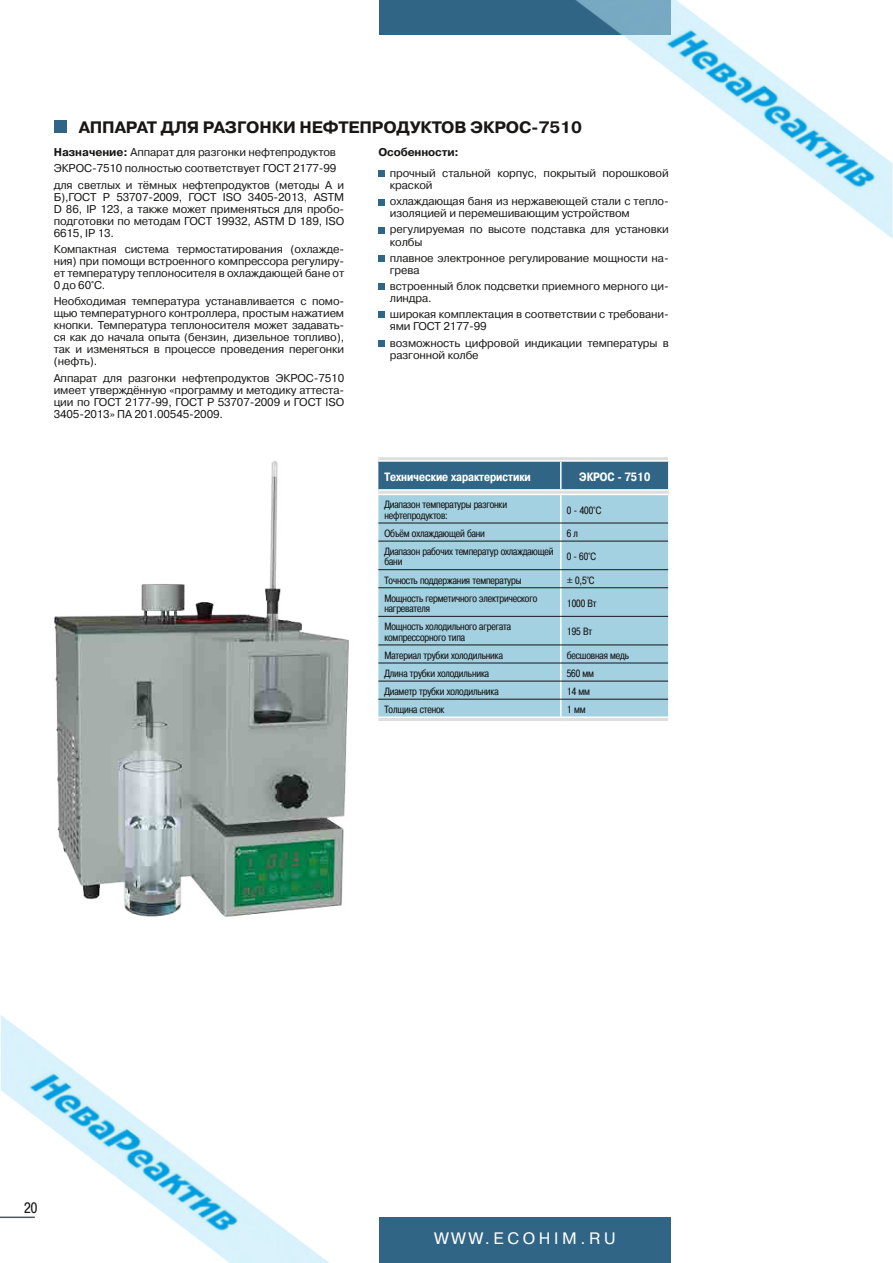
<style>
.page{position:relative;width:893px;height:1263px;background:#fff}
.page>*{position:absolute;margin:0;border:0;box-sizing:border-box;transform-origin:0 0}
.t1{font:700 16.5px "Pragmatica C";letter-spacing:-.01em;color:#181716}
.t2{font:16.5px "Pragmatica C";letter-spacing:.22em;color:#fff}
.t3{font:15px "Pragmatica Cond C";color:#181716}
.t4{font:700 12px "Pragmatica Cond C";color:#fff}
.t5{font:11.25px/12px "Pragmatica C";letter-spacing:-.01em;color:#181716}
.t6{font:700 11.25px "Pragmatica C";color:#181716}
.t7{font:10.5px/10.5px "Pragmatica Cond C";letter-spacing:-.01em;color:#181716}
.s1{font-weight:700}
</style>
<div class="page">
<img style="left:0;top:0;width:893px;height:1263px">
<h1 class="t1" style="left:79px;top:118px;width:417px">Аппарат для разгонки нефтепродуктов ЭКРО</h1>
<h1 class="t1" style="left:519px;top:118px;width:64px">С-7510</h1>
<p class="t5" style="left:54px;top:144px;width:292px;line-height:16.2px"><span class="s1">Н азначение:</span> Аппарат для разгонки нефтепродуктов<br>ЭКРОС-7510 полностью соответствует ГОСТ 2177-99 для светлых и тёмных нефтепродуктов (методы А и</p>
<p class="t5" style="left:54px;top:191px;width:292px;text-align:justify">Б),ГОСТ Р 53707-2009, ГОСТ ISO 3405-2013, ASTM D 86, IP 123, а также может применяться для пробо&shy;подготовки по методам ГОСТ 19932, ASTM D 189, ISO 6615, IP 13.</p>
<p class="t5" style="left:54px;top:243px;width:292px;text-align:justify">Компактная система термостатирования (охлажде&shy;ния) при помощи встроенного компрессора регулиру&shy;ет температуру теплоносителя в охлаждающей бане от 0 до 60°С.</p>
<p class="t5" style="left:54px;top:295px;width:292px;text-align:justify">Необходимая температура устанавливается с помо&shy;щью температурного контроллера, простым нажатием кнопки. Температура теплоносителя может задавать&shy;ся как до начала опыта (бензин, дизельное топливо), так и изменяться в процессе проведения перегонки (нефть).</p>
<p class="t5" style="left:54px;top:372px;width:292px;text-align:justify">Аппарат для разгонки нефтепродуктов ЭКРОС-7510 имеет утверждённую «программу и методику аттеста&shy;ции по ГОСТ 2177-99, ГОСТ Р 53707-2009 и ГОСТ ISO 3405-2013» ПА 201.00545-2009.</p>
<p class="t6" style="left:378px;top:146px;width:82px">Особенности:</p>
<p class="t5" style="left:390px;top:167px;width:280px">прочный стальной корпус, покрытый порошковой краской</p>
<p class="t5" style="left:390px;top:195px;width:280px">охлаждающая баня из нержавеющей стали с тепло&shy;изоляцией и перемешивающим устройством</p>
<p class="t5" style="left:390px;top:224px;width:280px">регулируемая по высоте подставка для установки колбы</p>
<p class="t5" style="left:390px;top:252px;width:280px">плавное электронное регулирование мощности на&shy;грева</p>
<p class="t5" style="left:390px;top:280px;width:280px">встроенный блок подсветки приемного мерного ци&shy;линдра.</p>
<p class="t5" style="left:390px;top:308px;width:280px">широкая комплектация в соответствии с требовани&shy;ями ГОСТ 2177-99</p>
<p class="t5" style="left:390px;top:337px;width:280px">возможность цифровой индикации температуры в разгонной колбе</p>
<p class="t4" style="left:384px;top:470px;width:148px">Технические характеристики</p>
<p class="t4" style="left:579px;top:470px;width:73px">ЭКРОС - 7510</p>
<p class="t7" style="left:384px;top:499px;width:124px">Диапазон температуры разгонки нефтепродуктов:</p>
<p class="t7" style="left:567px;top:505px;width:36px">0 - 400°С</p>
<p class="t7" style="left:384px;top:528px;width:102px">Объём охлаждающей бани</p>
<p class="t7" style="left:567px;top:528px;width:13px">6 л</p>
<p class="t7" style="left:384px;top:546px;width:171px">Диапазон рабочих температур охлаждающей бани</p>
<p class="t7" style="left:567px;top:551px;width:31px">0 - 60°С</p>
<p class="t7" style="left:384px;top:575px;width:139px">Точность поддержания температуры</p>
<p class="t7" style="left:567px;top:575px;width:29px">± 0,5°С</p>
<p class="t7" style="left:384px;top:593px;width:154px">Мощность герметичного электрического нагревателя</p>
<p class="t7" style="left:567px;top:598px;width:31px">1000 Вт</p>
<p class="t7" style="left:384px;top:621px;width:128px">Мощность холодильного агрегата компрессорного типа</p>
<p class="t7" style="left:567px;top:626px;width:27px">195 Вт</p>
<p class="t7" style="left:384px;top:650px;width:120px">Материал трубки холодильника</p>
<p class="t7" style="left:567px;top:650px;width:64px">бесшовная медь</p>
<p class="t7" style="left:384px;top:668px;width:106px">Длина трубки холодильника</p>
<p class="t7" style="left:567px;top:668px;width:29px">560 мм</p>
<p class="t7" style="left:384px;top:686px;width:116px">Диаметр трубки холодильника</p>
<p class="t7" style="left:567px;top:686px;width:25px">14 мм</p>
<p class="t7" style="left:384px;top:704px;width:62px">Толщина стенок</p>
<p class="t7" style="left:567px;top:704px;width:20px">1 мм</p>
<h2 class="t3" style="left:24px;top:1199px;width:15px">20</h2>
<h1 class="t2" style="left:435px;top:1229px;width:182px">WWW.ECOHIM.RU</h1>
</div>
